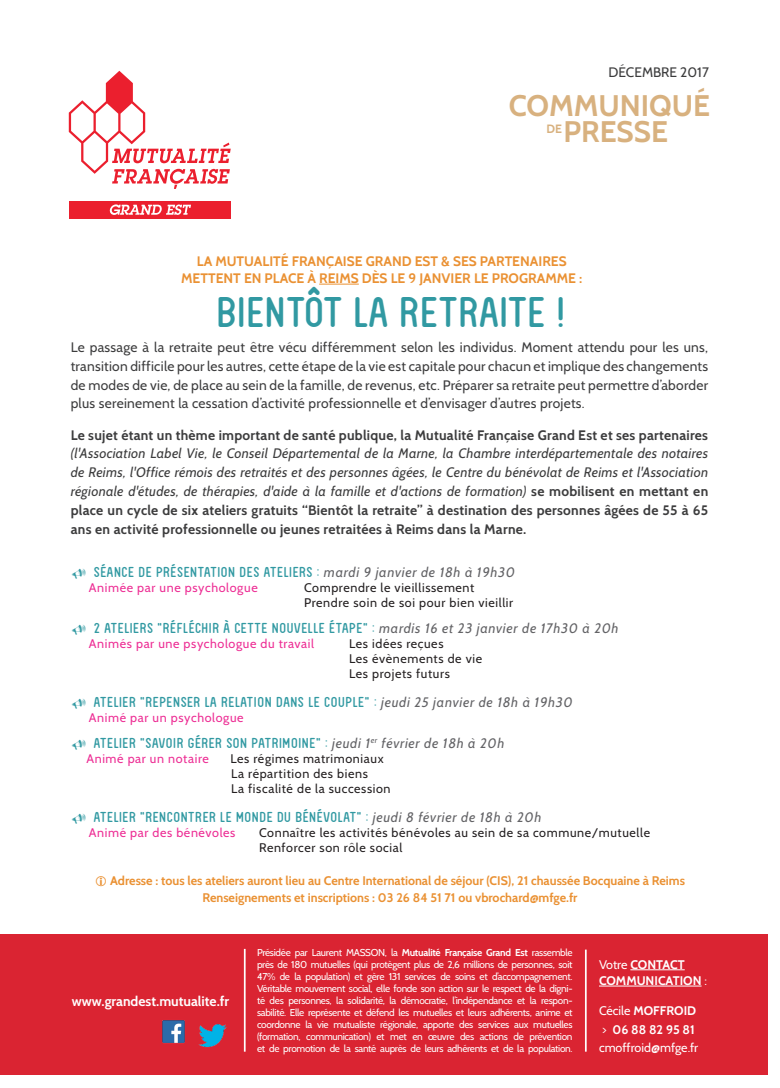
<style>
.page{position:relative;width:780px;height:1088px;background:#fff}
.page>*{position:absolute;margin:0;border:0;box-sizing:border-box;transform-origin:0 0}
.t1{font:40.88px "FV Almelo";letter-spacing:.025em;color:#3199a2}
.t2{font:700 29.75px/26.6px "Cabin";color:#d8b17f;text-align:center}
.t3{font:italic 13.75px/18.8px "Cabin";letter-spacing:.02em;color:#3c3c3d;text-align:justify}
.t4{font:13.75px/18.8px "Cabin";letter-spacing:.02em;color:#3c3c3d;text-align:justify}
.t5{font:13.75px "FV Almelo";letter-spacing:.05em;color:#3199a2}
.t6{font:700 13.75px/16.5px "Cabin";color:#ea9133;text-align:center}
.t7{font:700 13.75px "Cabin";letter-spacing:.02em;color:#3c3c3d}
.t8{font:700 13.75px "Cabin";color:#fff}
.t9{font:13.75px "Cabin";color:#3c3c3d}
.t10{font:12.5px/15px "Cabin";letter-spacing:.05em;color:#231f20}
.t11{font:700 12.5px/17.5px "Cabin";color:#ea9133}
.t12{font:12.5px "Cabin";letter-spacing:.05em;color:#ed2d94}
.t13{font:12.5px/18.8px "Cabin";color:#fff}
.t14{font:700 12.5px/16.2px "Cabin";color:#fff}
.t15{font:700 12px "Cabin";color:#d8b17f}
.t16{font:10px/12px "Cabin";letter-spacing:-.03em;color:#fff;text-align:justify}
.s1{font-weight:700;font-style:normal}
.s2{font-family:"Cabin";font-style:italic;color:#636366}
.s3{font-weight:700}
.s4{font-weight:400}
</style>
<div class="page">
<hr style="left:319px;top:284px;width:40px;height:1px;background:#ea9133">
<div style="left:0;top:934px;width:767px;height:140px;background:#da2432"></div>
<svg style="left:69px;top:71px;width:162px;height:118px"></svg>
<div style="left:69px;top:201px;width:162px;height:18px;background:#eb1f2e"></div>
<svg style="left:109px;top:204px;width:82px;height:11px"></svg>
<hr style="left:585px;top:949px;width:1px;height:102px;background:#fff">
<hr style="left:630px;top:969px;width:54px;height:1px;background:#fff">
<hr style="left:599px;top:986px;width:102px;height:1px;background:#fff">
<img style="left:162px;top:1020px;width:23px;height:23px">
<img style="left:198px;top:1024px;width:29px;height:23px">
<hr style="left:244px;top:949px;width:1px;height:102px;background:#fff">
<h3 class="t9" style="left:608px;top:64px;width:102px">DÉCEMBRE 2017</h3>
<h2 class="t2" style="left:508px;top:92px;width:203px">COMMUNIQUÉ<br>PRESSE</h2>
<p class="t15" style="left:546px;top:121px;width:17px">DE</p>
<h3 class="t6" style="left:181px;top:253px;width:402px">LA MUTUALITÉ FRANÇAISE GRAND EST &amp; SES PARTENAIRES<br>METTENT EN PLACE À REIMS DÈS LE 9 JANVIER LE PROGRAMME :</h3>
<h1 class="t1" style="left:216px;top:287px;width:350px">BIENTÔT LA RETRAITE !</h1>
<p class="t4" style="left:71px;top:338px;width:639px">Le passage à la retraite peut être vécu différemment selon les individus. Moment attendu pour les uns, transition difficile pour les autres, cette étape de la vie est capitale pour chacun et implique des changements de modes de vie, de place au sein de la famille, de revenus, etc. Préparer sa retraite peut permettre d’aborder plus sereinement la cessation d’activité professionnelle et d’envisager d’autres projets.</p>
<h3 class="t7" style="left:71px;top:427px;width:639px">Le sujet étant un thème important de santé publique, la Mutualité Française Grand Est et ses partenaires</h3>
<p class="t3" style="left:71px;top:444px;width:639px">(l'Association Label Vie, le Conseil Départemental de la Marne, la Chambre interdépartementale des notaires de Reims, l'Office rémois des retraités et des personnes âgées, le Centre du bénévolat de Reims et l'Association régionale d'études, de thérapies, d'aide à la famille et d'actions de formation) <span class="s1">se mobilisent en mettant en place un cycle de six ateliers gratuits “Bientôt la retraite” à destination des personnes âgées de 55 à 65 ans en activité professionnelle ou jeunes retraitées à Reims dans la Marne.</span></p>
<h3 class="t5" style="left:94px;top:563px;width:422px">SÉANCE DE PRÉSENTATION DES ATELIERS : <span class="s2">mardi 9 janvier de 18h à 19h30</span></h3>
<p class="t12" style="left:89px;top:580px;width:170px">Animée par une psychologue</p>
<p class="t10" style="left:304px;top:580px;width:210px">Comprendre le vieillissement<br>Prendre soin de soi pour bien vieillir</p>
<h3 class="t5" style="left:94px;top:619px;width:526px">2 ATELIERS "RÉFLÉCHIR À CETTE NOUVELLE ÉTAPE" : <span class="s2">mardis 16 et 23 janvier de 17h30 à 20h</span></h3>
<p class="t12" style="left:89px;top:635px;width:227px">Animés par une psychologue du travail</p>
<p class="t10" style="left:349px;top:636px;width:135px">Les idées reçues<br>Les évènements de vie<br>Les projets futurs</p>
<h3 class="t5" style="left:94px;top:694px;width:480px">ATELIER "REPENSER LA RELATION DANS LE COUPLE"»: <span class="s2">jeudi 25 janvier de 18h à 19h30</span></h3>
<p class="t12" style="left:89px;top:710px;width:156px">Animé par un psychologue</p>
<h3 class="t5" style="left:94px;top:735px;width:412px">ATELIER "SAVOIR GÉRER SON PATRIMOINE" : <span class="s2">jeudi 1</span><sup>er</sup> <span class="s2">février de 18h à 20h</span></h3>
<p class="t12" style="left:86px;top:751px;width:124px">Animé par un notaire</p>
<p class="t10" style="left:230px;top:751px;width:162px">Les régimes matrimoniaux<br>La répartition des biens<br>La fiscalité de la succession</p>
<h3 class="t5" style="left:94px;top:809px;width:449px">ATELIER "RENCONTRER LE MONDE DU BÉNÉVOLAT" : <span class="s2">jeudi 8 février de 18h à 20h</span></h3>
<p class="t12" style="left:89px;top:825px;width:148px">Animé par des bénévoles</p>
<p class="t10" style="left:259px;top:825px;width:392px">Connaître les activités bénévoles au sein de sa commune/mutuelle<br>Renforcer son rôle social</p>
<p class="t11" style="left:202px;top:872px;width:484px;text-indent:-92px">Adresse : tous les ateliers auront lieu au Centre International de séjour (CIS), 21 chaussée Bocquaine à Reims<br>Renseignements et inscriptions : 03 26 84 51 71 ou vbrochard@mfge.fr</p>
<h3 class="t8" style="left:72px;top:993px;width:159px">www.grandest.mutualite.fr</h3>
<p class="t16" style="left:257px;top:946px;width:317px">Présidée par Laurent MASSON, la <span class="s3">Mutualité Française Grand Est</span> rassemble près de 180 mutuelles (qui protègent plus de 2,6 millions de personnes, soit 47% de la population) et gère 131 services de soins et d’accompagnement.<br>Véritable mouvement social, elle fonde son action sur le respect de la digni&shy;té des personnes, la solidarité, la démocratie, l’indépendance et la respon&shy;sabilité. Elle représente et défend les mutuelles et leurs adhérents, anime et coordonne la vie mutualiste régionale, apporte des services aux mutuelles (formation, communication) et met en œuvre des actions de prévention et de promotion de la santé auprès de leurs adhérents et de la population.</p>
<p class="t14" style="left:599px;top:956px;width:109px"><span class="s4">Votre</span> CONTACT<br>COMMUNICATION <span class="s4">:</span></p>
<p class="t13" style="left:599px;top:1001px;width:101px">Cécile <span class="s3">MOFFROID </span>&gt; <span class="s3">06 88 82 95 81 </span>cmoffroid@mfge.fr</p>
</div>
